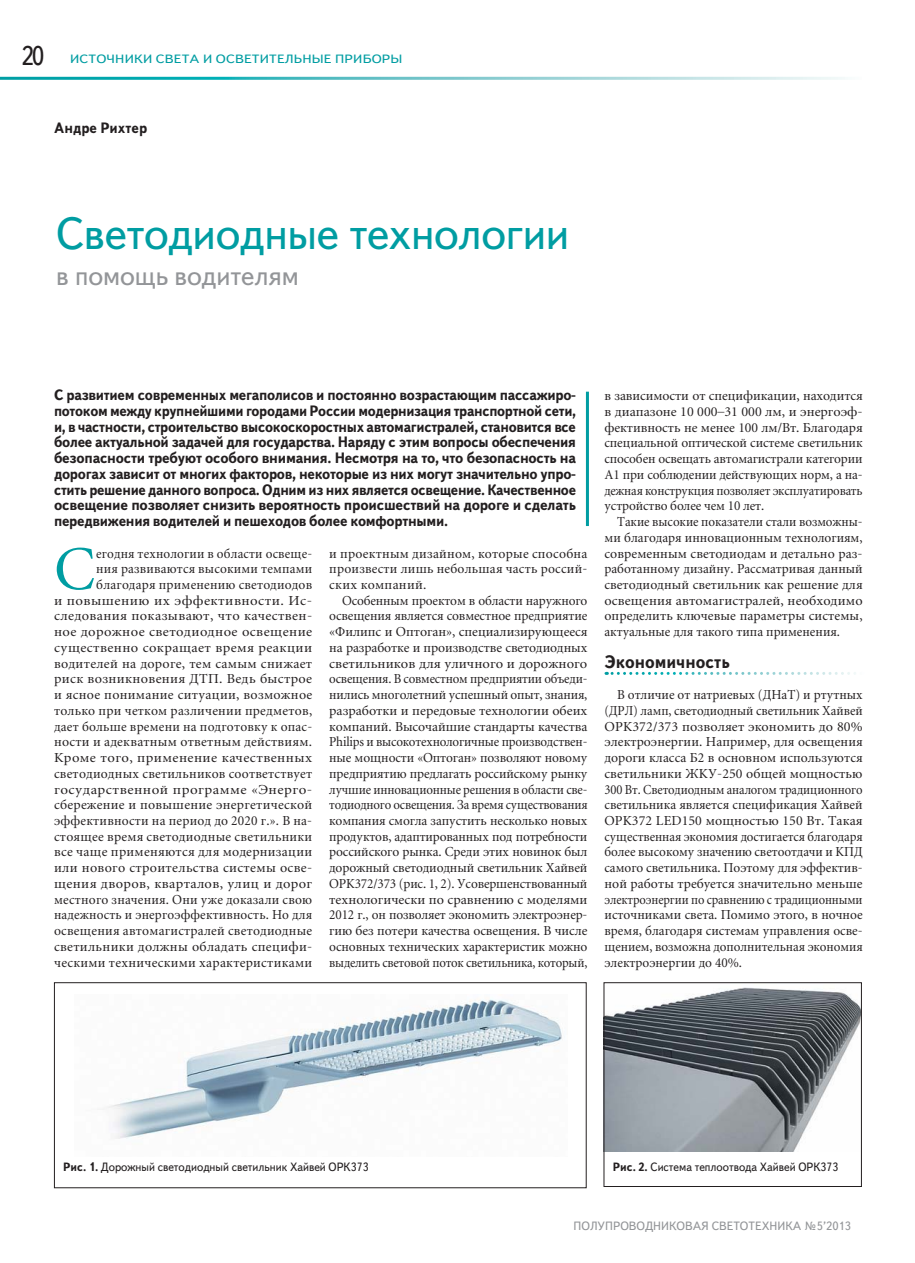
<style>
.page{position:relative;width:915px;height:1263px;background:#fff}
.page>*{position:absolute;margin:0;border:0;box-sizing:border-box;transform-origin:0 0}
.t1{font:61.05px "Miniature";color:#009da2}
.t2{font:45px "Text Book C";letter-spacing:-.01em;color:#009da2}
.t3{font:27px "Text Book C";color:#939598}
.t4{font:27px "Text Book C";color:#231f20;scale:.9 1}
.t5{font:700 18px "Text Book C";color:#231f20;scale:.94 1}
.t6{font:700 15px/15.8px "Text Book C";letter-spacing:-.02em;color:#231f20;text-align:justify;scale:.95 1}
.t7{font:700 15px "Text Book C";color:#231f20;scale:.95 1}
.t8{font:13.5px/15.8px "Miniature";letter-spacing:.02em;color:#231f20;text-align:justify;scale:.96 1}
.t9{font:13.5px/15.8px "Miniature";letter-spacing:.02em;color:#231f20;text-align:right;scale:.95 1}
.t10{font:13.5px/15.8px "Miniature";letter-spacing:.02em;color:#231f20;text-align:justify}
.t11{font:13.5px/15.8px "Miniature";letter-spacing:.02em;color:#231f20;text-align:justify;scale:.94 1}
.t12{font:12px "Text Book C";color:#231f20;scale:.95 1}
.t13{font:12px "Text Book C";color:#939598}
.t14{font:12px "Text Book C";letter-spacing:.01em;color:#009da2;scale:1.17 1}
.s1{font-weight:700}
</style>
<div class="page">
<svg style="left:605px;top:672px;width:251px;height:3px"></svg>
<hr style="left:585px;top:392px;width:3px;height:134px;background:#009da2">
<img style="left:102px;top:999px;width:460px;height:140px">
<div style="left:54px;top:982px;width:532px;height:206px;border:1px solid #231f20"></div>
<img style="left:605px;top:987px;width:254px;height:164px">
<div style="left:603px;top:982px;width:258px;height:205px;border:1px solid #231f20"></div>
<h3 class="t4" style="left:21px;top:42px;width:27px">20</h3>
<p class="t14" style="left:70px;top:53px;width:285px">ИСТОЧНИКИ СВЕТА И ОСВЕТИТЕЛЬНЫЕ ПРИБОРЫ</p>
<p class="t7" style="left:54px;top:119px;width:99px">Андре Рихтер</p>
<h2 class="t2" style="left:56px;top:210px;width:514px">Светодиодные технологии</h2>
<h3 class="t3" style="left:56px;top:261px;width:244px">в помощь водителям</h3>
<p class="t6" style="left:54px;top:387px;width:551px">С развитием современных мегаполисов и постоянно возрастающим пассажиро&shy;потоком между крупнейшими городами России модернизация транспортной сети, и, в частности, строительство высокоскоростных автомагистралей, становится все более актуальной задачей для государства. Наряду с этим вопросы обеспечения безопасности требуют особого внимания. Несмотря на то, что безопасность на дорогах зависит от многих факторов, некоторые из них могут значительно упро&shy;стить решение данного вопроса. Одним из них является освещение. Качественное освещение позволяет снизить вероятность происшествий на дороге и сделать передвижения водителей и пешеходов более комфортными.</p>
<h1 class="t1" style="left:54px;top:549px;width:43px">С</h1>
<p class="t9" style="left:54px;top:547px;width:273px">егодня технологии в области освеще-<br>ния развиваются высокими темпами благодаря применению светодиодов<br>и повышению их эффективности. Ис&shy;следования показывают, что качествен&shy;ное дорожное светодиодное освещение существенно сокращает время реакции водителей на дороге, тем самым снижает риск возникновения ДТП. Ведь быстрое и ясное понимание ситуации, возможное только при четком различении предметов, дает больше времени на подготовку к опас&shy;ности и адекватным ответным действиям.<br>Кроме того, применение качественных светодиодных светильников соответствует государственной программе «Энерго&shy;сбережение и повышение энергетической эффективности на период до 2020 г.». В на&shy;стоящее время светодиодные светильники все чаще применяются для модернизации или нового строительства системы осве&shy;щения дворов, кварталов, улиц и дорог местного значения. Они уже доказали свою надежность и энергоэффективность. Но для освещения автомагистралей светодиодные светильники должны обладать специфи&shy;ческими техническими характеристиками</p>
<p class="t10" style="left:329px;top:547px;width:259px">и проектным дизайном, которые способна произвести лишь небольшая часть россий&shy;ских компаний.</p>
<p class="t8" style="left:329px;top:594px;width:270px;text-indent:13px">Особенным проектом в области наружного освещения является совместное предприятие «Филипс и Оптоган», специализирующееся на разработке и производстве светодиодных светильников для уличного и дорожного освещения. В совместном предприятии объеди&shy;нились многолетний успешный опыт, знания, разработки и передовые технологии обеих компаний. Высочайшие стандарты качества Philips и высокотехнологичные производствен&shy;ные мощности «Оптоган» позволяют новому предприятию предлагать российскому рынку лучшие инновационные решения в области све&shy;тодиодного освещения. За время существования компания смогла запустить несколько новых продуктов, адаптированных под потребности российского рынка. Среди этих новинок был дорожный светодиодный светильник Хайвей ОРК372/373 (рис. 1, 2). Усовершенствованный технологически по сравнению с моделями 2012 г., он позволяет экономить электроэнер&shy;гию без потери качества освещения. В числе основных технических характеристик можно выделить световой поток светильника, который,</p>
<p class="t10" style="left:604px;top:389px;width:260px">в зависимости от спецификации, находится в диапазоне 10 000–31 000 лм, и энергоэф&shy;фективность не менее 100 лм/Вт. Благодаря специальной оптической системе светильник способен освещать автомагистрали категории А1 при соблюдении действующих норм, а на&shy;дежная конструкция позволяет эксплуатировать устройство более чем 10 лет.</p>
<p class="t11" style="left:604px;top:515px;width:276px;text-indent:13px">Такие высокие показатели стали возможны&shy;ми благодаря инновационным технологиям, современным светодиодам и детально раз&shy;работанному дизайну. Рассматривая данный светодиодный светильник как решение для освещения автомагистралей, необходимо определить ключевые параметры системы, актуальные для такого типа применения.</p>
<h3 class="t5" style="left:604px;top:651px;width:135px">Экономичность</h3>
<p class="t8" style="left:604px;top:688px;width:270px;text-indent:13px">В отличие от натриевых (ДНаТ) и ртутных (ДРЛ) ламп, светодиодный светильник Хайвей ОРК372/373 позволяет экономить до 80% электроэнергии. Например, для освещения дороги класса Б2 в основном используются светильники ЖКУ-250 общей мощностью 300 Вт. Светодиодным аналогом традиционного светильника является спецификация Хайвей ОРК372 LED150 мощностью 150 Вт. Такая существенная экономия достигается благодаря более высокому значению светоотдачи и КПД самого светильника. Поэтому для эффектив&shy;ной работы требуется значительно меньше электроэнергии по сравнению с традиционными источниками света. Помимо этого, в ночное время, благодаря системам управления осве&shy;щением, возможна дополнительная экономия электроэнергии до 40%.</p>
<p class="t12" style="left:63px;top:1160px;width:323px"><span class="s1">Рис. 1.</span> Дорожный светодиодный светильник Хайвей ОРК373</p>
<p class="t12" style="left:612px;top:1160px;width:239px"><span class="s1">Рис. 2.</span> Система теплоотвода Хайвей ОРК373</p>
<p class="t13" style="left:573px;top:1220px;width:279px">ПОЛУПРОВОДНИКОВАЯ СВЕТОТЕХНИКА №5’2013</p>
</div>
